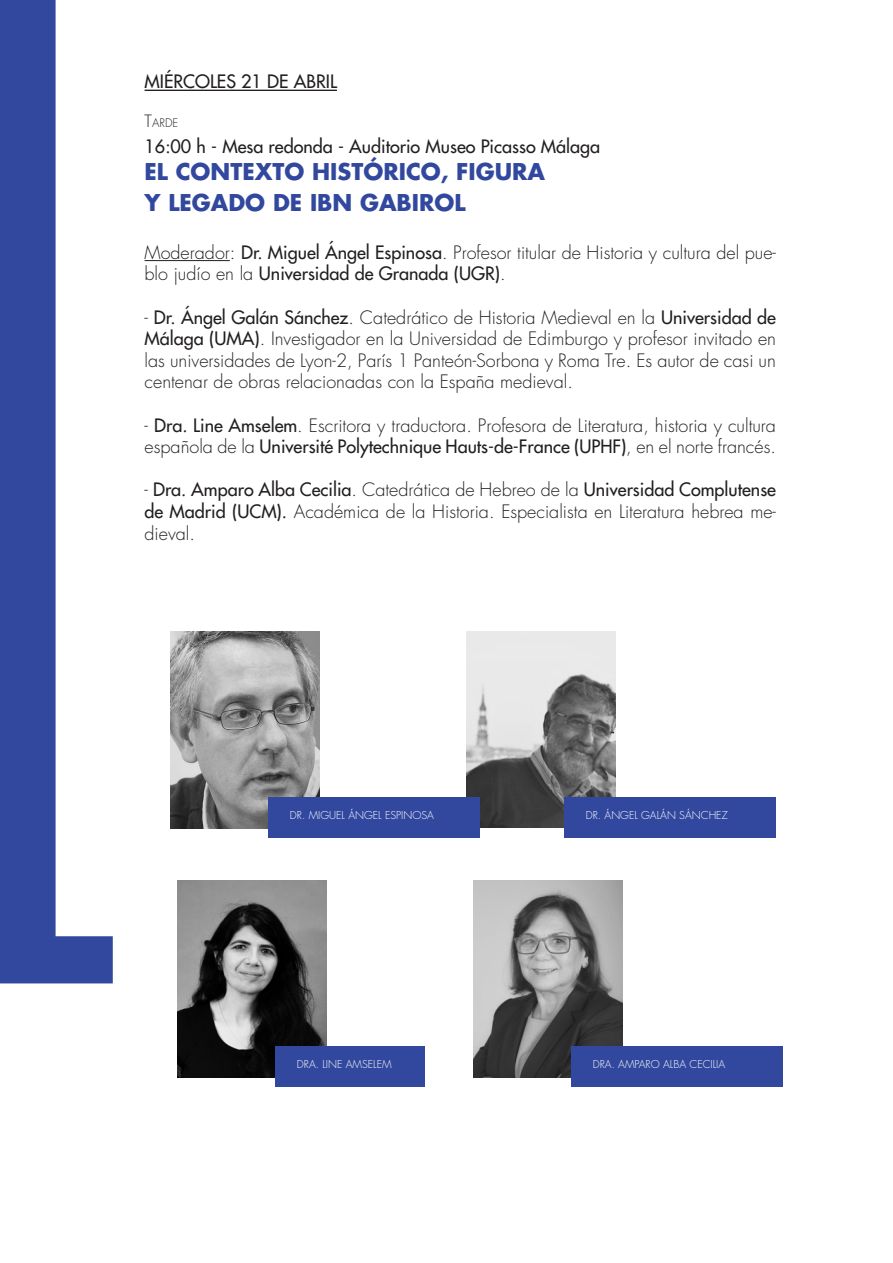
<style>
.page{position:relative;width:893px;height:1263px;background:#fff}
.page>*{position:absolute;margin:0;border:0;box-sizing:border-box;transform-origin:0 0}
.Actividades{font:700 22.5px "Futura LT";color:#31489e}
.t1{font:300 18px/21.6px "Futura LT";color:#231f20}
.Horas{font:18px "Futura LT";color:#231f20}
.franjas_día{font:300 11.55px "Futura LT";color:#231f20}
.t2{font:300 10.65px "Futura LT";color:#fff}
.s1{font-size:16.5px}
.s2{font-weight:400}
</style>
<div class="page">
<hr style="left:145px;top:90px;width:192px;height:1px;background:#231f20">
<hr style="left:145px;top:260px;width:85px;height:1px;background:#231f20">
<svg style="left:0;top:0;width:113px;height:983px;fill:#31489e"></svg>
<img style="left:171px;top:631px;width:149px;height:197px">
<img style="left:177px;top:880px;width:150px;height:197px">
<img style="left:466px;top:631px;width:150px;height:197px">
<img style="left:473px;top:880px;width:150px;height:197px">
<div style="left:269px;top:797px;width:211px;height:41px;background:#31489e"></div>
<div style="left:276px;top:1046px;width:149px;height:40px;background:#31489e"></div>
<div style="left:565px;top:797px;width:211px;height:41px;background:#31489e"></div>
<div style="left:571px;top:1046px;width:212px;height:40px;background:#31489e"></div>
<p class="Horas" style="left:145px;top:69px;width:194px">MIÉRCOLES 21 DE ABRIL</p>
<p class="franjas_día" style="left:145px;top:116px;width:35px"><span class="s1">T</span>ARDE</p>
<p class="Horas" style="left:145px;top:135px;width:457px">16:00 h - Mesa redonda - Auditorio Museo Picasso Málaga</p>
<p class="Actividades" style="left:145px;top:157px;width:402px">EL CONTEXTO HISTÓRICO, FIGURA</p>
<p class="Actividades" style="left:145px;top:188px;width:322px">Y LEGADO DE IBN GABIROL</p>
<p class="t1" style="left:145px;top:242px;width:633px">Moderador: <span class="s2">Dr. Miguel Ángel Espinosa</span>. Profesor titular de Historia y cultura del pue&shy;blo judío en la <span class="s2">Universidad de Granada (UGR)</span>.</p>
<p class="t1" style="left:145px;top:307px;width:633px;text-align:justify">- <span class="s2">Dr. Ángel Galán Sánchez</span>. Catedrático de Historia Medieval en la <span class="s2">Universidad de Málaga (UMA)</span>. Investigador en la Universidad de Edimburgo y profesor invitado en las universidades de Lyon-2, París 1 Panteón-Sorbona y Roma Tre. Es autor de casi un centenar de obras relacionadas con la España medieval.</p>
<p class="t1" style="left:145px;top:415px;width:633px">- <span class="s2">Dra. Line Amselem</span>. Escritora y traductora. Profesora de Literatura, historia y cultura española de la <span class="s2">Université Polytechnique Hauts-de-France (UPHF)</span>, en el norte francés.</p>
<p class="t1" style="left:145px;top:480px;width:633px;text-align:justify">- <span class="s2">Dra. Amparo Alba Cecilia</span>. Catedrática de Hebreo de la <span class="s2">Universidad Complutense de Madrid (UCM).</span> Académica de la Historia. Especialista en Literatura hebrea me&shy;dieval.</p>
<p class="t2" style="left:290px;top:808px;width:146px">DR. MIGUEL ÁNGEL ESPINOSA</p>
<p class="t2" style="left:297px;top:1057px;width:96px">DRA. LINE AMSELEM</p>
<p class="t2" style="left:586px;top:808px;width:143px">DR. ÁNGEL GALÁN SÁNCHEZ</p>
<p class="t2" style="left:593px;top:1057px;width:134px">DRA. AMPARO ALBA CECILIA</p>
</div>
